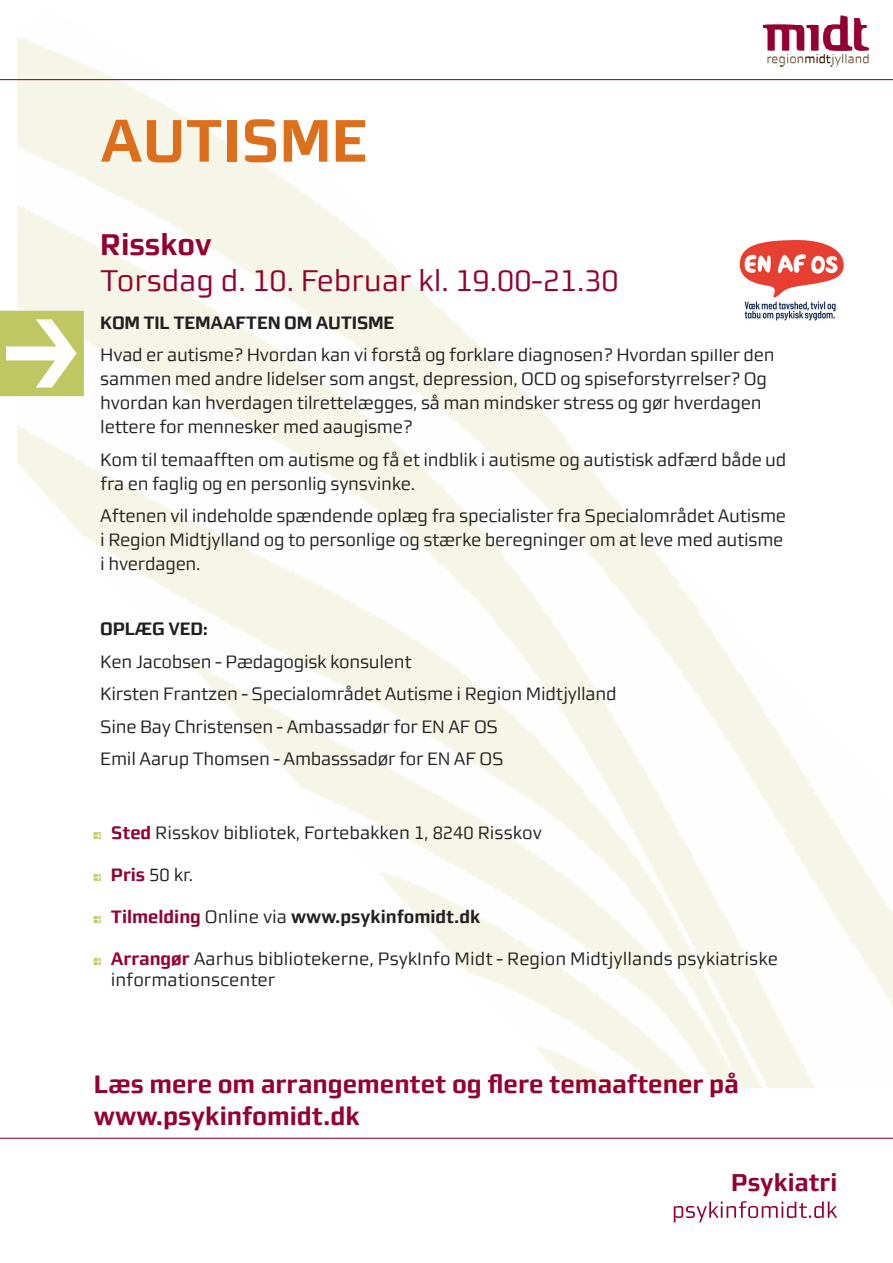
<style>
.page{position:relative;width:893px;height:1263px;background:#fff}
.page>*{position:absolute;margin:0;border:0;box-sizing:border-box;transform-origin:0 0}
.Bjælke_overskrift{font:700 60px "midtsans";color:#dd6e1c}
.Bjælke_tid_og_sted{font:30px "midtsans";color:#940130}
.Bjælke_tid_og_sted-2{font:700 30px "midtsans";color:#940130}
.Bjælke_tid_og_sted-3{font:700 25.35px/31.7px "midtsans";color:#940130}
.brødtekst{font:700 24.45px "midtsans";color:#940130}
.Brødtekst{font:18px/24px "midtsans";letter-spacing:-.015em;color:#231f20}
.Bjælke_tid_og_sted-4{font:18px/21px "midtsans";color:#231f20}
.Bjælke_tid_og_sted-5{font:700 18px "midtsans";color:#231f20}
.Brødtekst-2{font:700 18px "midtsans";letter-spacing:-.015em;color:#231f20}
.s1{font-weight:700;color:#940130}
.s2{color:#940130}
.s3{font-weight:400}
</style>
<div class="page">
<img style="left:43px;top:45px;width:850px;height:952px">
<img style="left:272px;top:135px;width:621px;height:736px">
<hr style="left:0;top:1138px;width:893px;height:1px;background:#940130">
<hr style="left:0;top:79px;width:893px;height:1px;background:#940130">
<svg style="left:94px;top:832px;width:7px;height:7px"></svg>
<svg style="left:94px;top:874px;width:7px;height:7px"></svg>
<svg style="left:94px;top:916px;width:7px;height:7px"></svg>
<svg style="left:94px;top:958px;width:7px;height:7px"></svg>
<img style="left:763px;top:15px;width:105px;height:52px">
<svg style="left:0;top:311px;width:84px;height:85px"></svg>
<svg style="left:674px;top:1201px;width:163px;height:21px"></svg>
<img style="left:700px;top:212px;width:178px;height:136px">
<p class="Bjælke_overskrift" style="left:100px;top:106px;width:270px">AUTISME</p>
<p class="Bjælke_tid_og_sted-2" style="left:100px;top:227px;width:113px">Risskov</p>
<p class="Bjælke_tid_og_sted" style="left:100px;top:263px;width:520px">Torsdag d. 10. Februar kl. 19.00-21.30</p>
<p class="Brødtekst-2" style="left:100px;top:312px;width:296px">KOM TIL TEMAAFTEN OM AUTISME</p>
<p class="Brødtekst" style="left:100px;top:343px;width:676px">Hvad er autisme? Hvordan kan vi forstå og forklare diagnosen? Hvordan spiller den sammen med andre lidelser som angst, depression, OCD og spiseforstyrrelser? Og hvordan kan hverdagen tilrettelægges, så man mindsker stress og gør hverdagen lettere for mennesker med aaugisme?</p>
<p class="Brødtekst" style="left:100px;top:447px;width:688px">Kom til temaafften om autisme og få et indblik i autisme og autistisk adfærd både ud fra en faglig og en personlig synsvinke.</p>
<p class="Brødtekst" style="left:100px;top:504px;width:687px">Aftenen vil indeholde spændende oplæg fra specialister fra Specialområdet Autisme i Region Midtjylland og to personlige og stærke beregninger om at leve med autisme i hverdagen.</p>
<p class="Brødtekst-2" style="left:100px;top:618px;width:109px">OPLÆG VED:</p>
<p class="Brødtekst" style="left:100px;top:649px;width:313px">Ken Jacobsen - Pædagogisk konsulent</p>
<p class="Brødtekst" style="left:100px;top:682px;width:518px">Kirsten Frantzen - Specialområdet Autisme i Region Midtjylland</p>
<p class="Brødtekst" style="left:100px;top:714px;width:399px">Sine Bay Christensen - Ambassadør for EN AF OS</p>
<p class="Brødtekst" style="left:100px;top:747px;width:405px">Emil Aarup Thomsen - Ambasssadør for EN AF OS</p>
<p class="Bjælke_tid_og_sted-4" style="left:111px;top:822px;width:433px"><span class="s1">Sted</span> Risskov bibliotek, Fortebakken 1, 8240 Risskov</p>
<p class="Bjælke_tid_og_sted-4" style="left:111px;top:864px;width:84px"><span class="s1">Pris</span> 50 kr.</p>
<p class="Bjælke_tid_og_sted-5" style="left:111px;top:906px;width:371px"><span class="s2">Tilmelding</span> <span class="s3">Online via</span> www.psykinfomidt.dk</p>
<p class="Bjælke_tid_og_sted-4" style="left:111px;top:948px;width:669px"><span class="s1">Arrangør</span> Aarhus bibliotekerne, PsykInfo Midt - Region Midtjyllands psykiatriske informationscenter</p>
<p class="Bjælke_tid_og_sted-3" style="left:94px;top:1068px;width:647px">Læs mere om arrangementet og flere temaaftener på www.psykinfomidt.dk</p>
<p class="brødtekst" style="left:731px;top:1168px;width:108px">Psykiatri</p>
</div>
